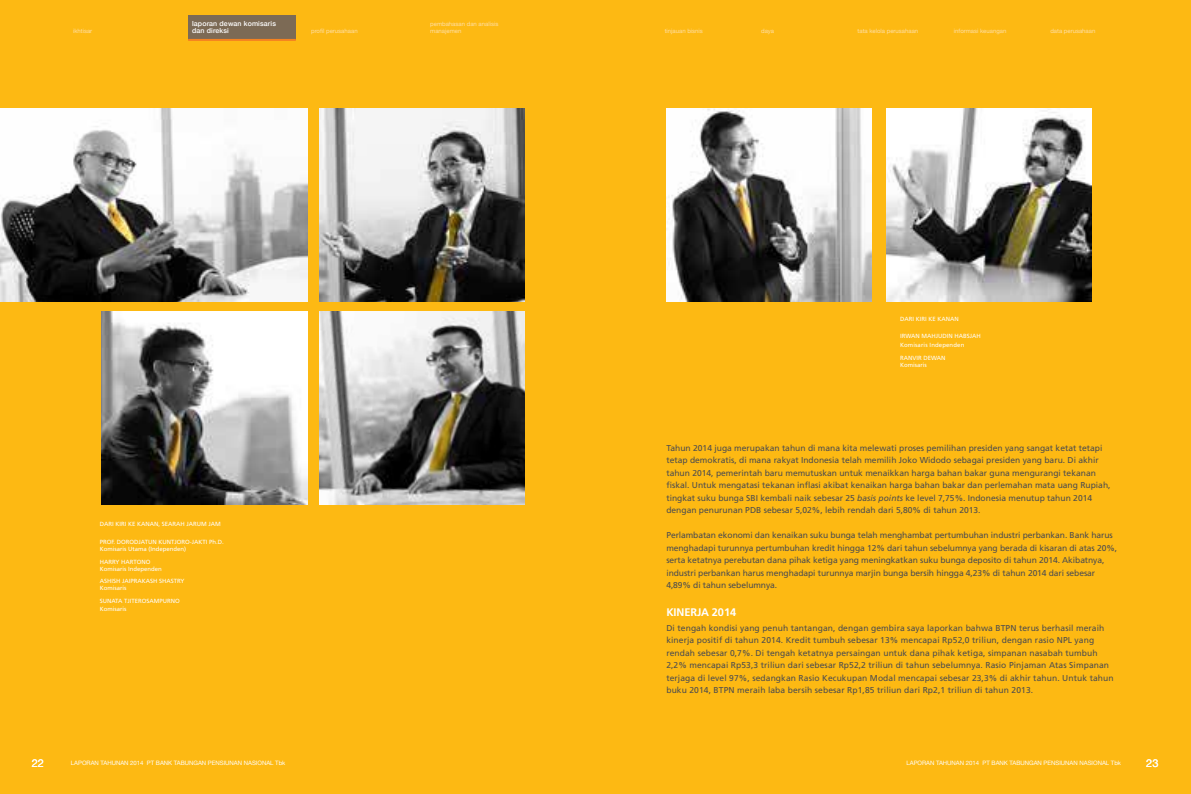
<style>
.page{position:relative;width:1191px;height:794px;background:#fdb913}
.page>*{position:absolute;margin:0;border:0;box-sizing:border-box;transform-origin:0 0}
.t1{font:700 11px "Frutiger LT Std";letter-spacing:-.01em;color:#fff}
.t2{font:11px "Helvetica Neue";color:#fff}
.t3{font:8.5px/12.5px "Frutiger LT Std";color:#4d4d4f}
.t4{font:500 7px/7px "Helvetica Neue";letter-spacing:.02em;color:#fff}
.t5{font:6px/12.7px "Frutiger LT Std";color:#fff}
.t6{font:6px/7px "Helvetica Neue";color:#ffdfa4}
.t7{font:6px "Helvetica Neue";color:#fff}
.s1{font-style:italic}
</style>
<div class="page">
<div style="left:188px;top:15px;width:108px;height:25px;background:#7c6a55"></div>
<hr style="left:188px;top:39px;width:108px;height:2px;background:#f58220">
<img style="left:0;top:108px;width:307px;height:193px">
<img style="left:319px;top:108px;width:205px;height:193px">
<img style="left:319px;top:312px;width:205px;height:192px">
<img style="left:666px;top:108px;width:205px;height:193px">
<img style="left:102px;top:312px;width:205px;height:192px">
<img style="left:886px;top:108px;width:205px;height:193px">
<p class="t6" style="left:73px;top:28px;width:21px">ikhtisar</p>
<p class="t4" style="left:192px;top:20px;width:85px">laporan dewan komisaris dan direksi</p>
<p class="t6" style="left:311px;top:28px;width:48px">profil perusahaan</p>
<p class="t6" style="left:430px;top:21px;width:70px">pembahasan dan analisis manajemen</p>
<p class="t6" style="left:664px;top:28px;width:40px">tinjauan bisnis</p>
<p class="t6" style="left:761px;top:28px;width:15px">daya</p>
<p class="t6" style="left:857px;top:28px;width:62px">tata kelola perusahaan</p>
<p class="t6" style="left:954px;top:28px;width:54px">informasi keuangan</p>
<p class="t6" style="left:1050px;top:28px;width:47px">data perusahaan</p>
<p class="t5" style="left:900px;top:312px;width:60px">DARI KIRI KE KANAN</p>
<p class="t5" style="left:100px;top:518px;width:123px">DARI KIRI KE KANAN, SEARAH JARUM JAM</p>
<p class="t5" style="left:100px;top:535px;width:27px">Prof. Dorodjatun</p>
<p class="t5" style="left:158px;top:535px;width:9px">Kuntjoro</p>
<p class="t5" style="left:190px;top:535px;width:9px">-Jakti</p>
<p class="t5" style="left:209px;top:535px;width:16px">Ph.D.</p>
<p class="t5" style="left:100px;top:542px;width:88px">Komisaris Utama (Independen)<br>HARRY HARTONO</p>
<p class="t5" style="left:100px;top:562px;width:86px">Komisaris Independen<br>ASHISH JAIPRAKASH SHASTRY</p>
<p class="t5" style="left:100px;top:582px;width:82px">Komisaris<br>SUNATA TJITEROSAMPURNO</p>
<p class="t5" style="left:100px;top:603px;width:28px">Komisaris</p>
<p class="t5" style="left:900px;top:332px;width:82px;line-height:8.4px">IRWAN MAHJUDIN HABSJAH<br>Komisaris Independen</p>
<p class="t5" style="left:900px;top:351px;width:9px">Ranvir</p>
<p class="t5" style="left:900px;top:354px;width:33px;line-height:7px;text-indent:23px">Dewan<br>Komisaris</p>
<p class="t3" style="left:666px;top:441px;width:446px">Tahun 2014 juga merupakan tahun di mana kita melewati proses pemilihan presiden yang sangat ketat tetapi tetap demokratis, di mana rakyat Indonesia telah memilih Joko Widodo sebagai presiden yang baru. Di akhir tahun 2014, pemerintah baru memutuskan untuk menaikkan harga bahan bakar guna mengurangi tekanan fiskal. Untuk mengatasi tekanan inflasi akibat kenaikan harga bahan bakar dan perlemahan mata uang Rupiah, tingkat suku bunga SBI kembali naik sebesar 25 <span class="s1">basis points</span> ke level 7,75%. Indonesia menutup tahun 2014 dengan penurunan PDB sebesar 5,02%, lebih rendah dari 5,80% di tahun 2013.</p>
<p class="t3" style="left:666px;top:529px;width:452px">Perlambatan ekonomi dan kenaikan suku bunga telah menghambat pertumbuhan industri perbankan. Bank harus menghadapi turunnya pertumbuhan kredit hingga 12% dari tahun sebelumnya yang berada di kisaran di atas 20%, serta ketatnya perebutan dana pihak ketiga yang meningkatkan suku bunga deposito di tahun 2014. Akibatnya, industri perbankan harus menghadapi turunnya marjin bunga bersih hingga 4,23% di tahun 2014 dari sebesar 4,89% di tahun sebelumnya.</p>
<p class="t1" style="left:666px;top:605px;width:71px">KINERJA 2014</p>
<p class="t3" style="left:666px;top:622px;width:449px">Di tengah kondisi yang penuh tantangan, dengan gembira saya laporkan bahwa BTPN terus berhasil meraih kinerja positif di tahun 2014. Kredit tumbuh sebesar 13% mencapai Rp52,0 triliun, dengan rasio NPL yang rendah sebesar 0,7%. Di tengah ketatnya persaingan untuk dana pihak ketiga, simpanan nasabah tumbuh 2,2% mencapai Rp53,3 triliun dari sebesar Rp52,2 triliun di tahun sebelumnya. Rasio Pinjaman Atas Simpanan terjaga di level 97%, sedangkan Rasio Kecukupan Modal mencapai sebesar 23,3% di akhir tahun. Untuk tahun buku 2014, BTPN meraih laba bersih sebesar Rp1,85 triliun dari Rp2,1 triliun di tahun 2013.</p>
<p class="t2" style="left:32px;top:755px;width:14px">22</p>
<p class="t7" style="left:71px;top:758px;width:216px">LAPORAN TAHUNAN 2014 PT BANK TABUNGAN PENSIUNAN NASIONAL Tbk</p>
<p class="t7" style="left:906px;top:758px;width:216px">LAPORAN TAHUNAN 2014 PT BANK TABUNGAN PENSIUNAN NASIONAL Tbk</p>
<p class="t2" style="left:1146px;top:755px;width:14px">23</p>
</div>
